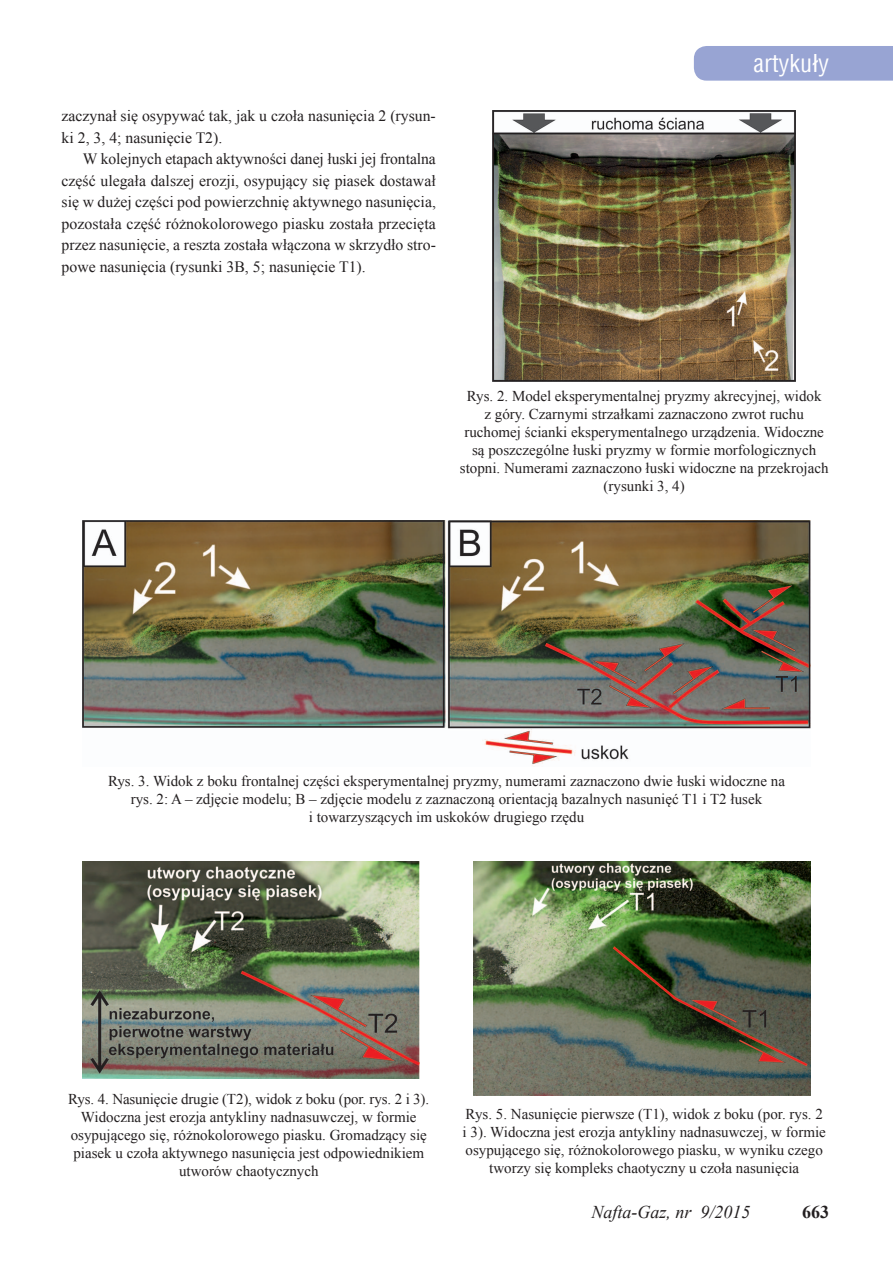
<style>
.page{position:relative;width:893px;height:1263px;background:#fff}
.page>*{position:absolute;margin:0;border:0;box-sizing:border-box;transform-origin:0 0}
.t1{font:24px "Switzerland Condensed";color:#fff}
.t2{font:italic 18px "Times New Roman";color:#231f20}
.t3{font:700 18px "Times New Roman";color:#231f20}
.t4{font:15.75px/21.5px "Times New Roman";color:#231f20}
.t5{font:15px/18px "Times New Roman";color:#231f20;text-align:center}
</style>
<div class="page">
<div style="left:694px;top:46px;width:199px;height:35px;background:#98a4d3"></div>
<img style="left:493px;top:111px;width:303px;height:270px">
<img style="left:83px;top:520px;width:727px;height:246px">
<img style="left:82px;top:861px;width:337px;height:218px">
<img style="left:474px;top:861px;width:336px;height:235px">
<p class="t4" style="left:62px;top:105px;width:376px">zaczynał się osypywać tak, jak u czoła nasunięcia 2 (rysun&shy;ki 2, 3, 4; nasunięcie T2).</p>
<p class="t4" style="left:62px;top:148px;width:376px;text-align:justify;text-indent:21px">W kolejnych etapach aktywności danej łuski jej frontalna część ulegała dalszej erozji, osypujący się piasek dostawał się w dużej części pod powierzchnię aktywnego nasunięcia, pozostała część różnokolorowego piasku została przecięta przez nasunięcie, a reszta została włączona w skrzydło stro&shy;powe nasunięcia (rysunki 3B, 5; nasunięcie T1).</p>
<h1 class="t1" style="left:754px;top:48px;width:77px">artykuły</h1>
<p class="t5" style="left:460px;top:386px;width:370px">Rys. 2. Model eksperymentalnej pryzmy akrecyjnej, widok<br>z góry. Czarnymi strzałkami zaznaczono zwrot ruchu ruchomej ścianki eksperymentalnego urządzenia. Widoczne są poszczególne łuski pryzmy w formie morfologicznych stopni. Numerami zaznaczono łuski widoczne na przekrojach (rysunki 3, 4)</p>
<p class="t5" style="left:108px;top:771px;width:678px">Rys. 3. Widok z boku frontalnej części eksperymentalnej pryzmy, numerami zaznaczono dwie łuski widoczne na rys. 2: A – zdjęcie modelu; B – zdjęcie modelu z zaznaczoną orientacją bazalnych nasunięć T1 i T2 łusek<br>i towarzyszących im uskoków drugiego rzędu</p>
<p class="t5" style="left:68px;top:1090px;width:362px">Rys. 4. Nasunięcie drugie (T2), widok z boku (por. rys. 2 i 3).<br>Widoczna jest erozja antykliny nadnasuwczej, w formie osypującego się, różnokolorowego piasku. Gromadzący się piasek u czoła aktywnego nasunięcia jest odpowiednikiem utworów chaotycznych</p>
<p class="t5" style="left:463px;top:1105px;width:365px">Rys. 5. Nasunięcie pierwsze (T1), widok z boku (por. rys. 2 i 3). Widoczna jest erozja antykliny nadnasuwczej, w formie osypującego się, różnokolorowego piasku, w wyniku czego tworzy się kompleks chaotyczny u czoła nasunięcia</p>
<p class="t2" style="left:591px;top:1200px;width:161px">Nafta-Gaz, nr 9/2015</p>
<p class="t3" style="left:802px;top:1199px;width:28px">663</p>
</div>
